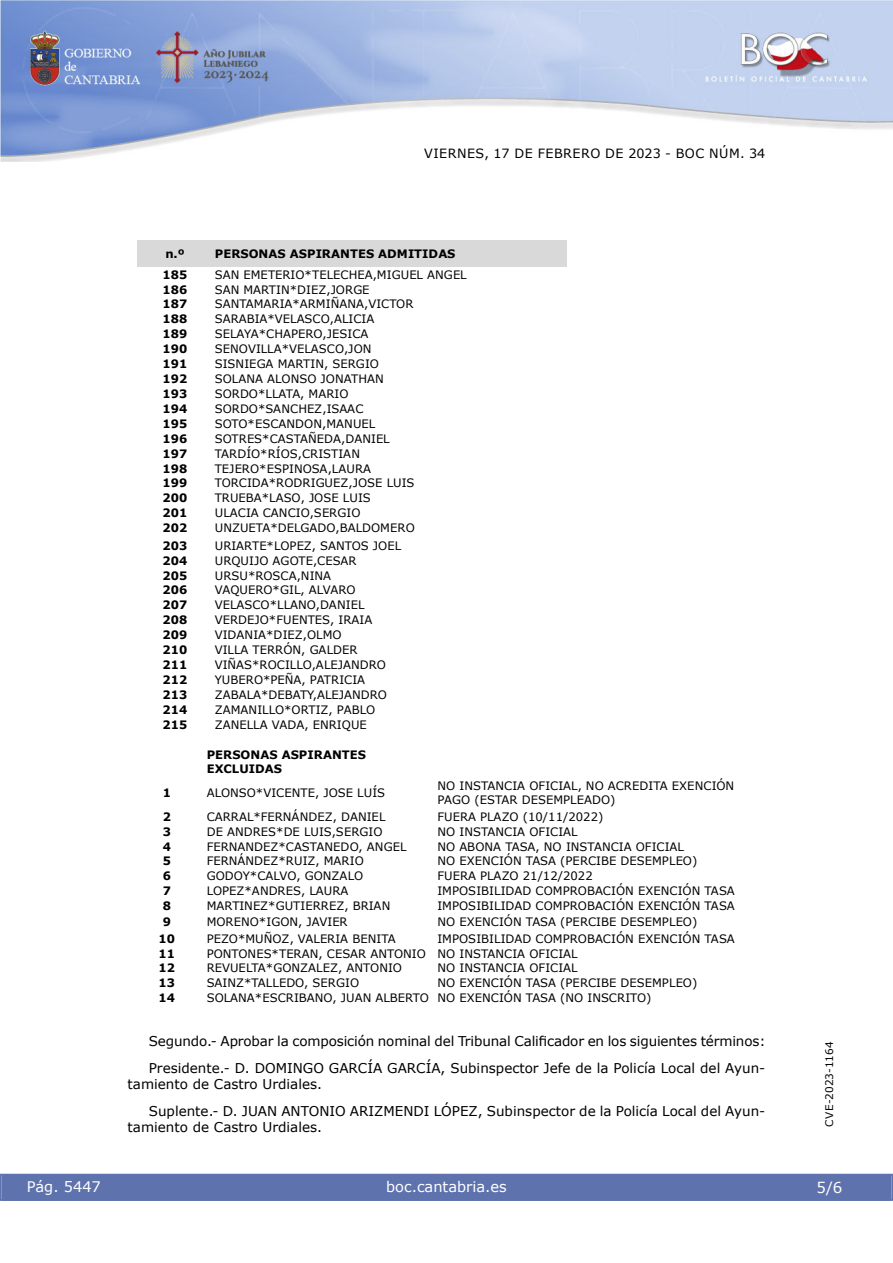
<style>
.page{position:relative;width:893px;height:1263px;background:#fff}
.page>*{position:absolute;margin:0;border:0;box-sizing:border-box;transform-origin:0 0}
.t1{font:15px "Verdana 2";color:#fff}
.t2{font:14.55px "Verdana 2";color:#fff}
.inicio_de_parrafo{font:13.5px/16.2px "Verdana";color:#000}
.t3{font:12.75px "Verdana 2";letter-spacing:.035em;color:#000}
.t4{font:11.55px/14.1px "Verdana 2";color:#000}
.t5{font:700 11.55px/14.1px "Verdana";color:#000}
.t6{font:10.5px "Verdana 2";color:#000}
.s1{font-family:"Verdana 2"}
</style>
<div class="page">
<img style="left:0;top:0;width:893px;height:161px">
<div style="left:1px;top:1174px;width:890px;height:27px;background:#5e73ae"></div>
<div style="left:137px;top:240px;width:76px;height:26px;background:#d9d9d9"></div>
<div style="left:213px;top:240px;width:353px;height:26px;background:#d9d9d9"></div>
<p class="t3" style="left:424px;top:144px;width:342px">VIERNES, 17 DE FEBRERO DE 2023 - BOC NÚM. 34</p>
<p class="t5" style="left:165px;top:246px;width:21px">n.º</p>
<p class="t5" style="left:215px;top:246px;width:242px">PERSONAS ASPIRANTES ADMITIDAS</p>
<p class="t5" style="left:163px;top:267px;width:26px">185</p>
<p class="t4" style="left:215px;top:267px;width:253px">SAN EMETERIO*TELECHEA,MIGUEL ANGEL</p>
<p class="t5" style="left:163px;top:282px;width:26px">186</p>
<p class="t4" style="left:215px;top:282px;width:156px">SAN MARTIN*DIEZ,JORGE</p>
<p class="t5" style="left:163px;top:297px;width:26px">187</p>
<p class="t4" style="left:215px;top:297px;width:200px">SANTAMARIA*ARMIÑANA,VICTOR</p>
<p class="t5" style="left:163px;top:312px;width:26px">188</p>
<p class="t4" style="left:215px;top:312px;width:161px">SARABIA*VELASCO,ALICIA</p>
<p class="t5" style="left:163px;top:327px;width:26px">189</p>
<p class="t4" style="left:215px;top:327px;width:155px">SELAYA*CHAPERO,JESICA</p>
<p class="t5" style="left:163px;top:342px;width:26px">190</p>
<p class="t4" style="left:215px;top:342px;width:158px">SENOVILLA*VELASCO,JON</p>
<p class="t5" style="left:163px;top:357px;width:26px">191</p>
<p class="t4" style="left:215px;top:357px;width:166px">SISNIEGA MARTIN, SERGIO</p>
<p class="t5" style="left:163px;top:371px;width:26px">192</p>
<p class="t4" style="left:215px;top:372px;width:170px">SOLANA ALONSO JONATHAN</p>
<p class="t5" style="left:163px;top:386px;width:26px">193</p>
<p class="t4" style="left:215px;top:386px;width:135px">SORDO*LLATA, MARIO</p>
<p class="t5" style="left:163px;top:401px;width:26px">194</p>
<p class="t4" style="left:215px;top:401px;width:150px">SORDO*SANCHEZ,ISAAC</p>
<p class="t5" style="left:163px;top:416px;width:26px">195</p>
<p class="t4" style="left:215px;top:416px;width:162px">SOTO*ESCANDON,MANUEL</p>
<p class="t5" style="left:163px;top:431px;width:26px">196</p>
<p class="t4" style="left:215px;top:431px;width:176px">SOTRES*CASTAÑEDA,DANIEL</p>
<p class="t5" style="left:163px;top:446px;width:26px">197</p>
<p class="t4" style="left:215px;top:446px;width:147px">TARDÍO*RÍOS,CRISTIAN</p>
<p class="t5" style="left:163px;top:461px;width:26px">198</p>
<p class="t4" style="left:215px;top:461px;width:158px">TEJERO*ESPINOSA,LAURA</p>
<p class="t5" style="left:163px;top:476px;width:26px">199</p>
<p class="t4" style="left:215px;top:476px;width:201px">TORCIDA*RODRIGUEZ,JOSE LUIS</p>
<p class="t5" style="left:163px;top:491px;width:26px">200</p>
<p class="t4" style="left:215px;top:491px;width:157px">TRUEBA*LASO, JOSE LUIS</p>
<p class="t5" style="left:163px;top:506px;width:26px">201</p>
<p class="t4" style="left:215px;top:506px;width:147px">ULACIA CANCIO,SERGIO</p>
<p class="t5" style="left:163px;top:521px;width:26px">202</p>
<p class="t4" style="left:215px;top:521px;width:202px">UNZUETA*DELGADO,BALDOMERO</p>
<p class="t5" style="left:163px;top:538px;width:26px">203</p>
<p class="t4" style="left:215px;top:538px;width:188px">URIARTE*LOPEZ, SANTOS JOEL</p>
<p class="t5" style="left:163px;top:553px;width:26px">204</p>
<p class="t4" style="left:215px;top:553px;width:143px">URQUIJO AGOTE,CESAR</p>
<p class="t5" style="left:163px;top:568px;width:26px">205</p>
<p class="t4" style="left:215px;top:568px;width:118px">URSU*ROSCA,NINA</p>
<p class="t5" style="left:163px;top:583px;width:26px">206</p>
<p class="t4" style="left:215px;top:583px;width:142px">VAQUERO*GIL, ALVARO</p>
<p class="t5" style="left:163px;top:598px;width:26px">207</p>
<p class="t4" style="left:215px;top:598px;width:151px">VELASCO*LLANO,DANIEL</p>
<p class="t5" style="left:163px;top:613px;width:26px">208</p>
<p class="t4" style="left:215px;top:613px;width:159px">VERDEJO*FUENTES, IRAIA</p>
<p class="t5" style="left:163px;top:628px;width:26px">209</p>
<p class="t4" style="left:215px;top:628px;width:128px">VIDANIA*DIEZ,OLMO</p>
<p class="t5" style="left:163px;top:643px;width:26px">210</p>
<p class="t4" style="left:215px;top:643px;width:144px">VILLA TERRÓN, GALDER</p>
<p class="t5" style="left:163px;top:657px;width:26px">211</p>
<p class="t4" style="left:215px;top:658px;width:173px">VIÑAS*ROCILLO,ALEJANDRO</p>
<p class="t5" style="left:163px;top:672px;width:26px">212</p>
<p class="t4" style="left:215px;top:672px;width:152px">YUBERO*PEÑA, PATRICIA</p>
<p class="t5" style="left:163px;top:687px;width:26px">213</p>
<p class="t4" style="left:215px;top:687px;width:174px">ZABALA*DEBATY,ALEJANDRO</p>
<p class="t5" style="left:163px;top:702px;width:26px">214</p>
<p class="t4" style="left:215px;top:702px;width:162px">ZAMANILLO*ORTIZ, PABLO</p>
<p class="t5" style="left:163px;top:717px;width:26px">215</p>
<p class="t4" style="left:215px;top:717px;width:154px">ZANELLA VADA, ENRIQUE</p>
<p class="t5" style="left:207px;top:747px;width:161px">PERSONAS ASPIRANTES<br>EXCLUIDAS</p>
<p class="t5" style="left:163px;top:785px;width:10px">1</p>
<p class="t4" style="left:207px;top:785px;width:180px">ALONSO*VICENTE, JOSE LUÍS</p>
<p class="t4" style="left:437px;top:778px;width:298px">NO INSTANCIA OFICIAL, NO ACREDITA EXENCIÓN<br>PAGO (ESTAR DESEMPLEADO)</p>
<p class="t5" style="left:163px;top:809px;width:10px">2</p>
<p class="t4" style="left:207px;top:809px;width:180px">CARRAL*FERNÁNDEZ, DANIEL</p>
<p class="t4" style="left:437px;top:809px;width:167px">FUERA PLAZO (10/11/2022)</p>
<p class="t5" style="left:163px;top:824px;width:10px">3</p>
<p class="t4" style="left:207px;top:824px;width:177px">DE ANDRES*DE LUIS,SERGIO</p>
<p class="t4" style="left:437px;top:824px;width:142px">NO INSTANCIA OFICIAL</p>
<p class="t5" style="left:163px;top:839px;width:10px">4</p>
<p class="t4" style="left:207px;top:839px;width:201px">FERNANDEZ*CASTANEDO, ANGEL</p>
<p class="t4" style="left:437px;top:839px;width:248px">NO ABONA TASA, NO INSTANCIA OFICIAL</p>
<p class="t5" style="left:163px;top:854px;width:10px">5</p>
<p class="t4" style="left:207px;top:854px;width:159px">FERNÁNDEZ*RUIZ, MARIO</p>
<p class="t4" style="left:437px;top:854px;width:261px">NO EXENCIÓN TASA (PERCIBE DESEMPLEO)</p>
<p class="t5" style="left:163px;top:869px;width:10px">6</p>
<p class="t4" style="left:207px;top:869px;width:158px">GODOY*CALVO, GONZALO</p>
<p class="t4" style="left:437px;top:869px;width:157px">FUERA PLAZO 21/12/2022</p>
<p class="t5" style="left:163px;top:884px;width:10px">7</p>
<p class="t4" style="left:207px;top:884px;width:143px">LOPEZ*ANDRES, LAURA</p>
<p class="t4" style="left:437px;top:884px;width:299px">IMPOSIBILIDAD COMPROBACIÓN EXENCIÓN TASA</p>
<p class="t5" style="left:163px;top:899px;width:10px">8</p>
<p class="t4" style="left:207px;top:899px;width:185px">MARTINEZ*GUTIERREZ, BRIAN</p>
<p class="t4" style="left:437px;top:899px;width:299px">IMPOSIBILIDAD COMPROBACIÓN EXENCIÓN TASA</p>
<p class="t5" style="left:163px;top:915px;width:10px">9</p>
<p class="t4" style="left:207px;top:915px;width:142px">MORENO*IGON, JAVIER</p>
<p class="t4" style="left:437px;top:915px;width:261px">NO EXENCIÓN TASA (PERCIBE DESEMPLEO)</p>
<p class="t5" style="left:158px;top:931px;width:18px">10</p>
<p class="t4" style="left:207px;top:931px;width:191px">PEZO*MUÑOZ, VALERIA BENITA</p>
<p class="t4" style="left:437px;top:931px;width:299px">IMPOSIBILIDAD COMPROBACIÓN EXENCIÓN TASA</p>
<p class="t5" style="left:158px;top:946px;width:18px">11</p>
<p class="t4" style="left:207px;top:946px;width:372px">PONTONES*TERAN, CESAR ANTONIO NO INSTANCIA OFICIAL</p>
<p class="t5" style="left:158px;top:961px;width:18px">12</p>
<p class="t4" style="left:207px;top:961px;width:197px">REVUELTA*GONZALEZ, ANTONIO</p>
<p class="t4" style="left:437px;top:961px;width:142px">NO INSTANCIA OFICIAL</p>
<p class="t5" style="left:158px;top:976px;width:18px">13</p>
<p class="t4" style="left:207px;top:976px;width:154px">SAINZ*TALLEDO, SERGIO</p>
<p class="t4" style="left:437px;top:976px;width:261px">NO EXENCIÓN TASA (PERCIBE DESEMPLEO)</p>
<p class="t5" style="left:158px;top:991px;width:18px">14</p>
<p class="t4" style="left:207px;top:991px;width:446px">SOLANA*ESCRIBANO, JUAN ALBERTO NO EXENCIÓN TASA (NO INSCRITO)</p>
<p class="inicio_de_parrafo" style="left:149px;top:1033px;width:618px">Segundo.- Aprobar la composición nominal del Tribunal Calificador en los siguientes términos:</p>
<p class="inicio_de_parrafo" style="left:128px;top:1060px;width:639px;text-indent:21px">Presidente.- D. DOMINGO GARCÍA GARCÍA, Subinspector Jefe de la Policía Local del Ayun&shy;<span class="s1">tamiento de Castro Urdiales.</span></p>
<p class="inicio_de_parrafo" style="left:128px;top:1103px;width:639px;text-indent:21px">Suplente.- D. JUAN ANTONIO ARIZMENDI LÓPEZ, Subinspector de la Policía Local del Ayun&shy;<span class="s1">tamiento de Castro Urdiales.</span></p>
<p class="t2" style="left:27px;top:1177px;width:76px">Pág. 5447</p>
<p class="t2" style="left:386px;top:1177px;width:122px">boc.cantabria.es</p>
<p class="t6" style="left:822px;top:1126px;width:87px;rotate:-90deg">CVE-2023-1164</p>
<p class="t1" style="left:816px;top:1177px;width:27px">5/6</p>
</div>
